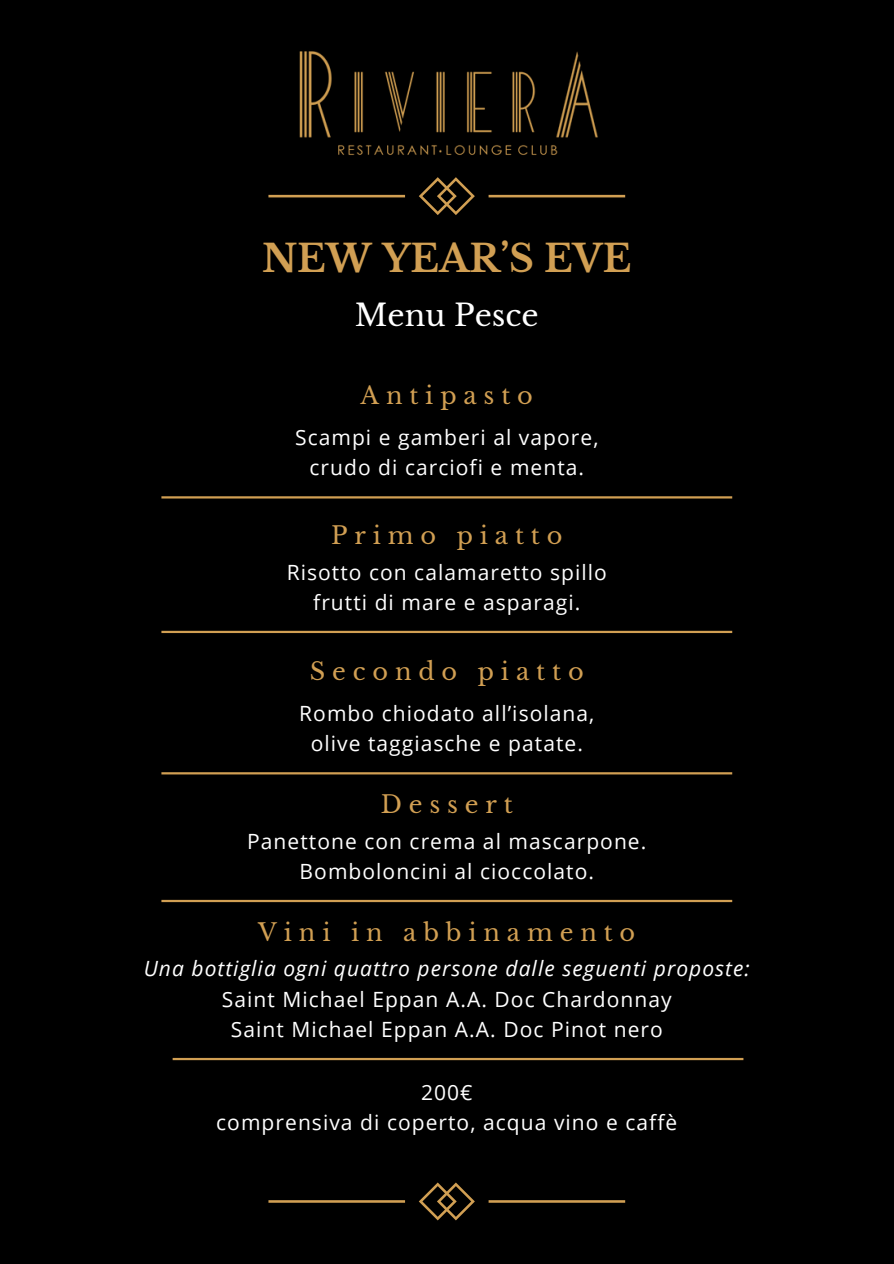
<style>
.page{position:relative;width:894px;height:1264px;background:#fff}
.page>*{position:absolute;margin:0;border:0;box-sizing:border-box;transform-origin:0 0}
.t1{font:700 37.5px "Libre Baskerville";color:#d19f53}
.t2{font:30px "Libre Baskerville";color:#fff}
.t3{font:24px "Libre Baskerville";letter-spacing:.285em;color:#d19f53}
.t4{font:21px "Open Sans";letter-spacing:.05em;color:#fff}
.t5{font:italic 21px "Open Sans";letter-spacing:.05em;color:#fff}
</style>
<div class="page">
<div style="left:0;top:0;width:893px;height:1263px;background:#000"></div>
<hr style="left:161px;top:496px;width:571px;height:2px;background:#d19f53">
<img style="left:299px;top:51px;width:299px;height:104px">
<svg style="left:268px;top:177px;width:356px;height:38px"></svg>
<svg style="left:268px;top:1182px;width:357px;height:38px"></svg>
<hr style="left:161px;top:630px;width:571px;height:3px;background:#d19f53">
<hr style="left:161px;top:772px;width:571px;height:2px;background:#d19f53">
<hr style="left:161px;top:899px;width:571px;height:3px;background:#d19f53">
<hr style="left:172px;top:1057px;width:571px;height:3px;background:#d19f53">
<h1 class="t1" style="left:262px;top:235px;width:371px">NEW YEAR’S EVE</h1>
<h2 class="t2" style="left:355px;top:297px;width:185px">Menu Pesce</h2>
<p class="t3" style="left:360px;top:380px;width:174px">Antipasto</p>
<p class="t4" style="left:295px;top:422px;width:305px">Scampi e gamberi al vapore,</p>
<h2 class="t4" style="left:309px;top:453px;width:276px">crudo di carciofi e menta.</h2>
<p class="t3" style="left:331px;top:520px;width:233px">Primo piatto</p>
<p class="t4" style="left:286px;top:557px;width:321px">Risotto con calamaretto spillo</p>
<h2 class="t4" style="left:313px;top:587px;width:269px">frutti di mare e asparagi.</h2>
<p class="t3" style="left:310px;top:656px;width:275px">Secondo piatto</p>
<p class="t4" style="left:299px;top:698px;width:296px">Rombo chiodato all’isolana,</p>
<h2 class="t4" style="left:310px;top:729px;width:274px">olive taggiasche e patate.</h2>
<p class="t3" style="left:380px;top:789px;width:134px">Dessert</p>
<p class="t4" style="left:247px;top:826px;width:400px">Panettone con crema al mascarpone.</p>
<h2 class="t4" style="left:299px;top:856px;width:296px">Bomboloncini al cioccolato.</h2>
<p class="t3" style="left:258px;top:917px;width:378px">Vini in abbinamento</p>
<p class="t5" style="left:144px;top:953px;width:607px">Una bottiglia ogni quattro persone dalle seguenti proposte:</p>
<p class="t4" style="left:222px;top:984px;width:451px">Saint Michael Eppan A.A. Doc Chardonnay</p>
<p class="t4" style="left:231px;top:1014px;width:433px">Saint Michael Eppan A.A. Doc Pinot nero</p>
<p class="t4" style="left:421px;top:1077px;width:53px">200€</p>
<h2 class="t4" style="left:216px;top:1107px;width:462px">comprensiva di coperto, acqua vino e caffè</h2>
</div>
